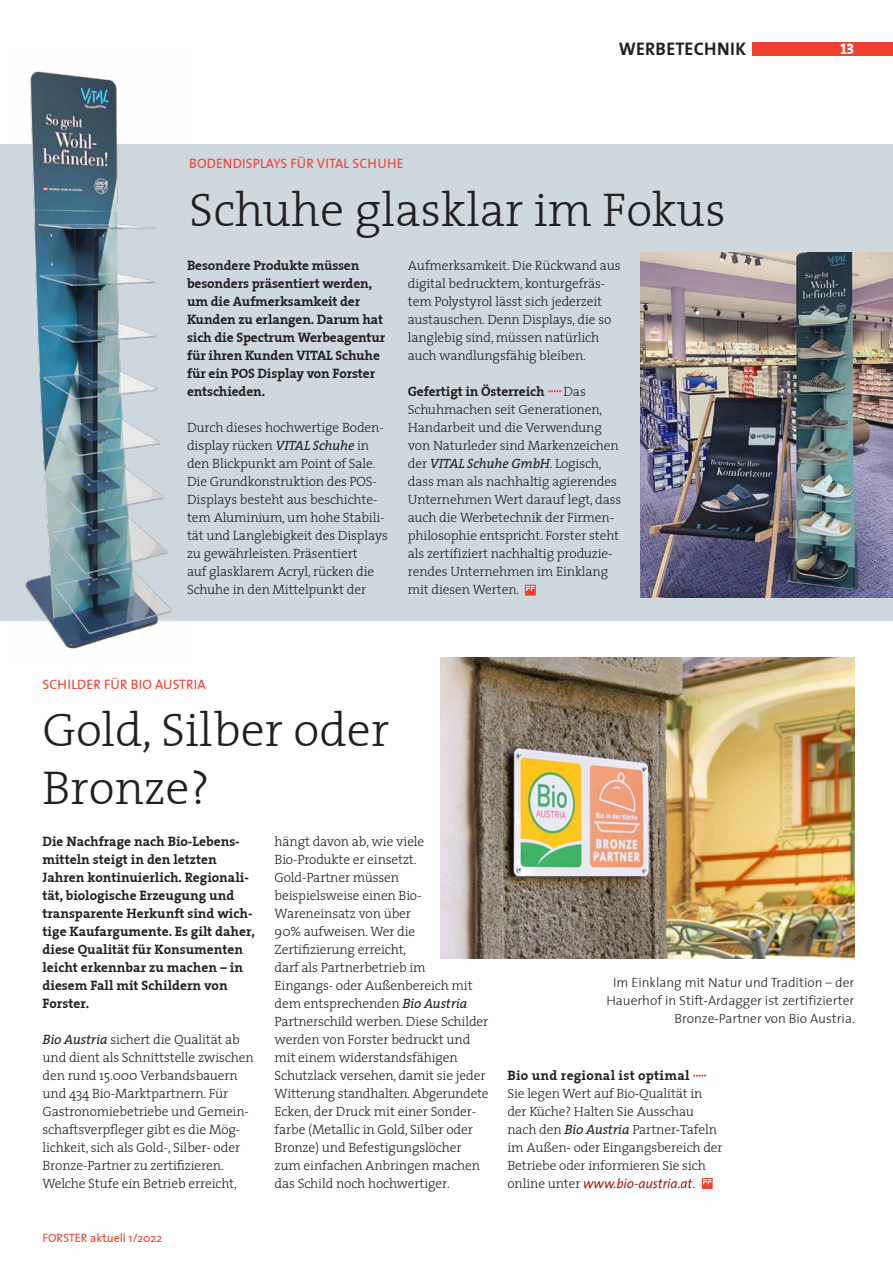
<style>
.page{position:relative;width:893px;height:1263px;background:#fff}
.page>*{position:absolute;margin:0;border:0;box-sizing:border-box;transform-origin:0 0}
.fa_Titel1{font:48px/57.6px "The Serif Light Plain";color:#231f20}
.t1{font:18px "The Sans Bold Plain";letter-spacing:.015em;color:#231f20}
.t2{font:15px "The Serif Extra Bold Caps";color:#fff}
.fa_Fließtext{font:300 13.5px/18px "The Serif";letter-spacing:-.01em;color:#231f20}
.fa_Fließtext-2{font:13.5px/18px "The Serif Light Plain";letter-spacing:-.01em;color:#231f20}
.fa_Fließtext-3{font:13.5px/18px "The Serif Bold Plain";letter-spacing:-.01em;color:#231f20}
.t3{font:13.5px/18px "The Sans Light Plain";color:#231f20;text-align:right}
.fa_Titel1-2{font:13.5px "The Sans Plain";letter-spacing:.01em;color:#ef4130}
.t4{font:12px "The Sans Plain";color:#ef4130}
.s1{font-weight:400;font-style:italic}
.s2{font-family:"The Serif";font-style:italic}
.s3{font-family:"The Serif Bold Plain"}
.s4{font-family:"The Sans";font-style:italic;color:#9e2718}
</style>
<div class="page">
<div style="left:753px;top:43px;width:140px;height:13px;background:#ef4130"></div>
<div style="left:0;top:145px;width:893px;height:476px;background:#ced8de"></div>
<img style="left:11px;top:71px;width:178px;height:578px">
<img style="left:641px;top:252px;width:252px;height:345px">
<img style="left:440px;top:657px;width:415px;height:302px">
<svg style="left:702px;top:1178px;width:11px;height:11px"></svg>
<svg style="left:703px;top:1179px;width:8px;height:5px"></svg>
<div style="left:525px;top:585px;width:11px;height:11px;background:#ef4130"></div>
<svg style="left:526px;top:586px;width:9px;height:5px"></svg>
<svg style="left:548px;top:390px;width:13px;height:2px"></svg>
<svg style="left:693px;top:1074px;width:13px;height:3px"></svg>
<h2 class="t1" style="left:619px;top:34px;width:129px">WERBETECHNIK</h2>
<p class="t2" style="left:840px;top:36px;width:15px">13</p>
<h1 class="fa_Titel1-2" style="left:189px;top:152px;width:216px">BODENDISPLAYS FÜR VITAL SCHUHE</h1>
<h1 class="fa_Titel1" style="left:189px;top:179px;width:538px">Schuhe glasklar im Fokus</h1>
<p class="fa_Fließtext-3" style="left:187px;top:256px;width:200px">Besondere Produkte müssen besonders präsentiert werden, um die Aufmerksamkeit der<br>Kunden zu erlangen. Darum hat sich die Spectrum Werbeagentur für ihren Kunden VITAL Schuhe für ein POS Display von Forster entschieden.</p>
<p class="fa_Fließtext" style="left:187px;top:418px;width:202px">Durch dieses hochwertige Boden&shy;display rücken <span class="s1">VITAL Schuhe</span> in den Blickpunkt am Point of Sale.<br>Die Grundkonstruktion des POS-<br>Displays besteht aus beschichte&shy;tem Aluminium, um hohe Stabili&shy;tät und Langlebigkeit des Displays zu gewährleisten. Präsentiert<br>auf glasklarem Acryl, rücken die<br>Schuhe in den Mittelpunkt der</p>
<p class="fa_Fließtext" style="left:408px;top:256px;width:214px">Aufmerksamkeit. Die Rückwand aus digital bedrucktem, konturgefräs&shy;tem Polystyrol lässt sich jederzeit austauschen. Denn Displays, die so langlebig sind, müssen natürlich auch wandlungsfähig bleiben.</p>
<p class="fa_Fließtext-3" style="left:408px;top:382px;width:138px">Gefertigt in Österreich</p>
<p class="fa_Fließtext-2" style="left:408px;top:382px;width:215px;text-indent:156px">Das<br>Schuhmachen seit Generationen,<br>Handarbeit und die Verwendung von Naturleder sind Markenzeichen der <span class="s2">VITAL Schuhe GmbH</span>. Logisch, dass man als nachhaltig agierendes<br>Unternehmen Wert darauf legt, dass auch die Werbetechnik der Firmen&shy;philosophie entspricht. Forster steht als zertifiziert nachhaltig produzie&shy;rendes Unternehmen im Einklang mit diesen Werten.</p>
<h1 class="fa_Titel1-2" style="left:43px;top:673px;width:165px">SCHILDER FÜR BIO AUSTRIA</h1>
<h1 class="fa_Titel1" style="left:43px;top:700px;width:348px">Gold, Silber oder<br>Bronze?</h1>
<p class="fa_Fließtext-3" style="left:43px;top:832px;width:214px">Die Nachfrage nach Bio-Lebens&shy;mitteln steigt in den letzten<br>Jahren kontinuierlich. Regionali&shy;tät, biologische Erzeugung und transparente Herkunft sind wich&shy;tige Kaufargumente. Es gilt daher, diese Qualität für Konsumenten leicht erkennbar zu machen – in diesem Fall mit Schildern von<br>Forster.</p>
<p class="fa_Fließtext" style="left:43px;top:1030px;width:213px"><span class="s1">Bio Austria</span> sichert die Qualität ab und dient als Schnittstelle zwischen den rund 15.000 Verbandsbauern und 434 Bio-Marktpartnern. Für Gastronomiebetriebe und Gemein&shy;schaftsverpfleger gibt es die Mög&shy;lichkeit, sich als Gold-, Silber- oder Bronze-Partner zu zertifizieren.<br>Welche Stufe ein Betrieb erreicht,</p>
<p class="t4" style="left:43px;top:1228px;width:121px">FORSTER aktuell 1/2022</p>
<p class="fa_Fließtext" style="left:275px;top:832px;width:216px">hängt davon ab, wie viele<br>Bio-Produkte er einsetzt.<br>Gold-Partner müssen<br>beispielsweise einen Bio-<br>Wareneinsatz von über<br>90% aufweisen. Wer die<br>Zertifizierung erreicht,<br>darf als Partnerbetrieb im<br>Eingangs- oder Außenbereich mit dem entsprechenden <span class="s1">Bio Austria<br></span>Partnerschild werben. Diese Schilder werden von Forster bedruckt und mit einem widerstandsfähigen<br>Schutzlack versehen, damit sie jeder<br>Witterung standhalten. Abgerundete<br>Ecken, der Druck mit einer Sonder&shy;farbe (Metallic in Gold, Silber oder<br>Bronze) und Befestigungslöcher zum einfachen Anbringen machen das Schild noch hochwertiger.</p>
<p class="t3" style="left:606px;top:973px;width:250px">Im Einklang mit Natur und Tradition – der<br>Hauerhof in Stift-Ardagger ist zertifizierter<br>Bronze-Partner von Bio Austria.</p>
<p class="fa_Fließtext-2" style="left:507px;top:1066px;width:217px"><span class="s3">Bio und regional ist optimal<br></span>Sie legen Wert auf Bio-Qualität in der Küche? Halten Sie Ausschau nach den <span class="s2">Bio Austria</span> Partner-Tafeln im Außen- oder Eingangsbereich der Betriebe oder informieren Sie sich online unter <span class="s4">www.bio-austria.at</span>.</p>
</div>
